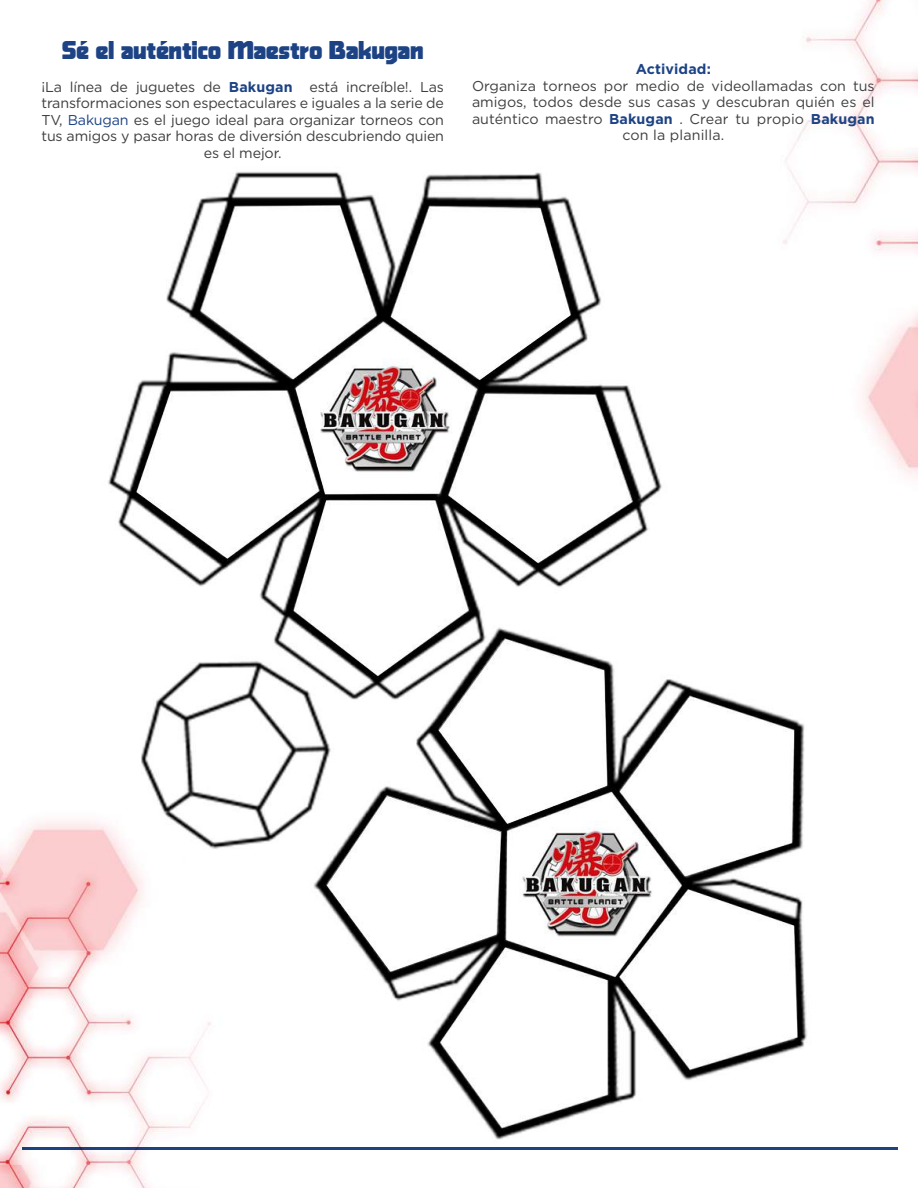
<style>
.page{position:relative;width:918px;height:1188px;background:#fff}
.page>*{position:absolute;margin:0;border:0;box-sizing:border-box;transform-origin:0 0}
.t1{font:24px "Alphaville Ultra";letter-spacing:.01em;color:#1d4385}
.t2{font:14.25px/16.5px "Gotham";letter-spacing:-.01em;color:#3e3e3f;text-align:center}
.t3{font:700 14.25px "Gotham";letter-spacing:.01em;color:#1d4385}
.s1{font-weight:700;color:#1d4385}
.s2{color:#1d4385}
</style>
<div class="page">
<img style="left:108px;top:172px;width:700px;height:968px">
<img style="left:438px;top:639px;width:169px;height:185px">
<img style="left:619px;top:696px;width:175px;height:180px">
<img style="left:506px;top:792px;width:175px;height:97px">
<img style="left:345px;top:795px;width:156px;height:176px">
<img style="left:440px;top:889px;width:357px;height:239px">
<img style="left:296px;top:322px;width:181px;height:172px">
<img style="left:448px;top:394px;width:116px;height:169px">
<img style="left:391px;top:207px;width:173px;height:173px">
<img style="left:201px;top:206px;width:176px;height:174px">
<img style="left:137px;top:391px;width:183px;height:168px">
<img style="left:294px;top:501px;width:174px;height:175px">
<svg style="left:564px;top:494px;width:244px;height:77px"></svg>
<svg style="left:108px;top:669px;width:237px;height:471px"></svg>
<img style="left:564px;top:0;width:354px;height:494px">
<img style="left:564px;top:233px;width:50px;height:205px">
<hr style="left:22px;top:1147px;width:875px;height:3px;background:#1d4385">
<img style="left:0;top:773px;width:283px;height:415px">
<img style="left:218px;top:781px;width:65px;height:169px">
<img style="left:280px;top:964px;width:3px;height:173px">
<h1 class="t1" style="left:62px;top:34px;width:363px">Sé el auténtico Maestro Bakugan</h1>
<p class="t2" style="left:41px;top:78px;width:404px">¡La línea de juguetes de <span class="s1">Bakugan</span> está increíble!. Las transformaciones son espectaculares e iguales a la serie de TV, <span class="s2">Bakugan</span> es el juego ideal para organizar torneos con tus amigos y pasar horas de diversión descubriendo quien es el mejor.</p>
<p class="t3" style="left:636px;top:61px;width:77px">Actividad:</p>
<p class="t2" style="left:472px;top:77px;width:404px">Organiza torneos por medio de videollamadas con tus amigos, todos desde sus casas y descubran quién es el auténtico maestro <span class="s1">Bakugan</span> . Crear tu propio <span class="s1">Bakugan </span>con la planilla.</p>
</div>
